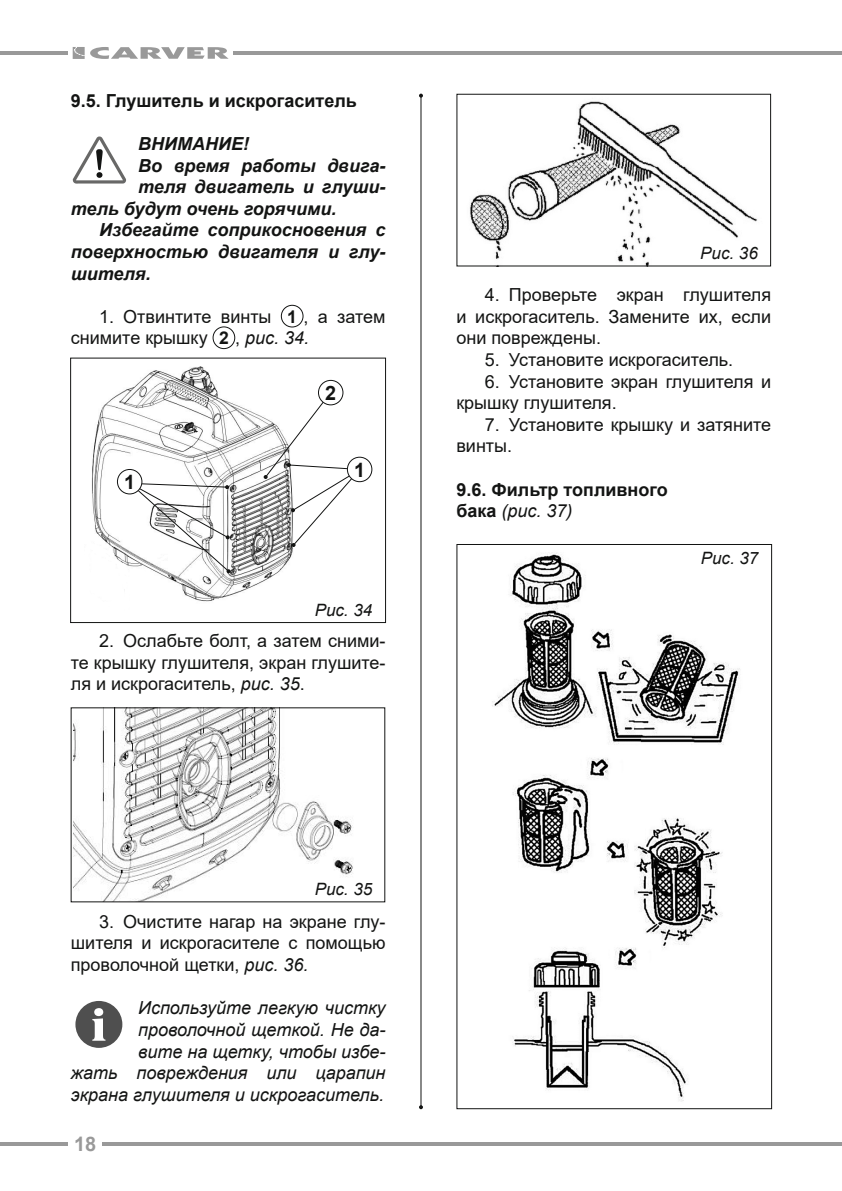
<style>
.page{position:relative;width:842px;height:1191px;background:#fff}
.page>*{position:absolute;margin:0;border:0;box-sizing:border-box;transform-origin:0 0}
.t1{font:700 20px "Arial";color:#999}
.t2{font:700 19.8px "Arial";color:#131413}
.t3{font:18px/21.6px "Arial";color:#131413;text-align:justify}
.t4{font:italic 700 18px "Arial";color:#131413}
.t5{font:italic 18px/21.6px "Arial";color:#131413;text-align:right}
.t6{font:700 18px/21.6px "Arial";color:#131413}
.t7{font:italic 17px "Arial";color:#131413}
.s1{font-weight:700;font-size:17.6px}
.s2{font-style:italic}
.s3{font-weight:400;font-style:italic}
</style>
<div class="page">
<hr style="left:234px;top:51px;width:608px;height:4px;background:#999">
<hr style="left:102px;top:1142px;width:740px;height:3px;background:#999">
<hr style="left:0;top:51px;width:68px;height:4px;background:#999">
<svg style="left:0;top:1142px;width:68px;height:3px"></svg>
<svg style="left:73px;top:47px;width:156px;height:12px"></svg>
<svg style="left:73px;top:136px;width:53px;height:47px"></svg>
<div style="left:281px;top:305px;width:22px;height:22px;border:1px solid #131413;border-radius:50%"></div>
<div style="left:213px;top:326px;width:22px;height:23px;border:1px solid #131413;border-radius:50%"></div>
<div style="left:75px;top:1001px;width:47px;height:46px;background:#4f4f4f;border-radius:50%"></div>
<svg style="left:92px;top:1008px;width:13px;height:32px"></svg>
<img style="left:92px;top:366px;width:201px;height:236px">
<img style="left:470px;top:101px;width:287px;height:163px">
<div style="left:456px;top:94px;width:315px;height:172px;border:1px solid #131413"></div>
<hr style="left:420px;top:96px;width:1px;height:1011px;background:#131413">
<svg style="left:419px;top:94px;width:4px;height:4px"></svg>
<svg style="left:419px;top:1105px;width:4px;height:4px"></svg>
<div style="left:347px;top:457px;width:25px;height:25px;border:1px solid #131413;border-radius:50%"></div>
<svg style="left:129px;top:482px;width:102px;height:91px"></svg>
<div style="left:117px;top:469px;width:25px;height:25px;background:#fff;border-radius:50%"></div>
<div style="left:117px;top:469px;width:25px;height:25px;border:1px solid #131413;border-radius:50%"></div>
<svg style="left:264px;top:391px;width:97px;height:156px"></svg>
<div style="left:318px;top:380px;width:25px;height:25px;background:#fff;border-radius:50%"></div>
<div style="left:318px;top:380px;width:25px;height:25px;border:1px solid #131413;border-radius:50%"></div>
<img style="left:74px;top:709px;width:279px;height:191px">
<div style="left:70px;top:357px;width:316px;height:266px;border:1px solid #131413"></div>
<img style="left:492px;top:552px;width:248px;height:550px">
<p class="t6" style="left:71px;top:90px;width:288px">9.5. Глушитель и искрогаситель</p>
<p class="t4" style="left:138px;top:132px;width:112px">ВНИМАНИЕ!</p>
<p class="t4" style="left:138px;top:153px;width:249px">Во время работы двига-</p>
<p class="t4" style="left:138px;top:175px;width:249px">теля двигатель и глуши-</p>
<p class="t4" style="left:71px;top:196px;width:267px">тель будут очень горячими.</p>
<p class="t4" style="left:99px;top:218px;width:288px">Избегайте соприкосновения с</p>
<p class="t4" style="left:71px;top:240px;width:316px">поверхностью двигателя и глу-</p>
<p class="t4" style="left:71px;top:261px;width:81px">шителя.</p>
<p class="t3" style="left:71px;top:305px;width:316px;text-indent:28px">1. Отвинтите винты <span class="s1">1</span> , а затем снимите крышку <span class="s1">2</span> , <span class="s2">рис. 34.</span></p>
<p class="t2" style="left:124px;top:468px;width:13px">1</p>
<p class="t2" style="left:325px;top:379px;width:13px">2</p>
<p class="t2" style="left:354px;top:456px;width:13px">1</p>
<p class="t7" style="left:315px;top:598px;width:59px">Рис. 34</p>
<p class="t3" style="left:71px;top:629px;width:316px;text-indent:28px">2. Ослабьте болт, а затем сними&shy;те крышку глушителя, экран глушите&shy;ля и искрогаситель, <span class="s2">рис. 35</span>.</p>
<p class="t7" style="left:700px;top:242px;width:59px">Рис. 36</p>
<p class="t3" style="left:456px;top:284px;width:316px;text-indent:28px">4. Проверьте экран глушителя и искрогаситель. Замените их, если они повреждены.</p>
<p class="t3" style="left:485px;top:349px;width:250px">5. Установите искрогаситель.</p>
<p class="t3" style="left:456px;top:370px;width:316px;text-indent:28px">6. Установите экран глушителя и крышку глушителя.</p>
<p class="t3" style="left:456px;top:413px;width:316px;text-indent:28px">7. Установите крышку и затяните винты.</p>
<p class="t6" style="left:456px;top:479px;width:213px">9.6. Фильтр топливного бака <span class="s3">(рис. 37)</span></p>
<p class="t7" style="left:701px;top:547px;width:59px">Рис. 37</p>
<p class="t7" style="left:315px;top:878px;width:59px">Рис. 35</p>
<p class="t3" style="left:71px;top:910px;width:316px;text-indent:28px">3. Очистите нагар на экране глу&shy;шителя и искрогасителе с помощью проволочной щетки, <span class="s2">рис. 36.</span></p>
<p class="t5" style="left:71px;top:997px;width:316px">Используйте легкую чистку проволочной щеткой. Не да-<br>вите на щетку, чтобы избе-<br>жать повреждения или царапин экрана глушителя и искрогаситель.</p>
<p class="t1" style="left:74px;top:1129px;width:24px">18</p>
</div>
